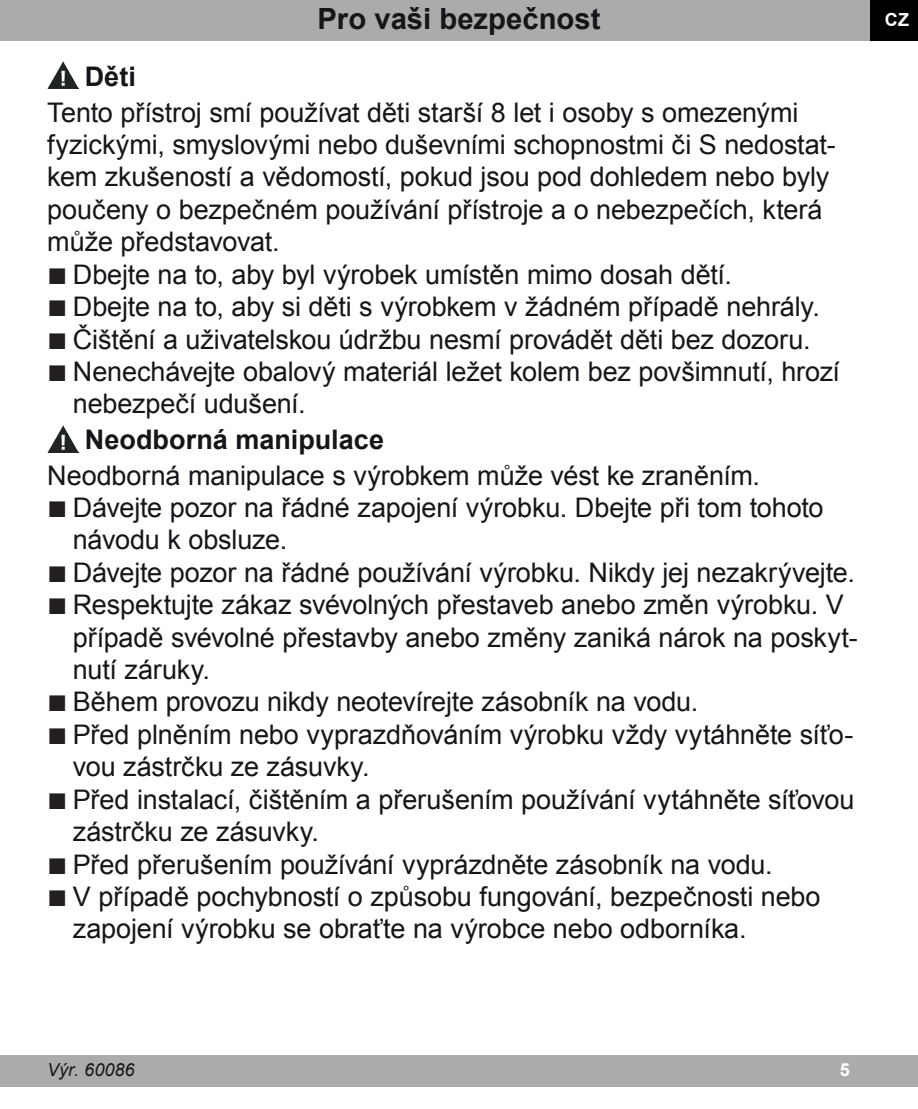
<style>
.page{position:relative;width:918px;height:1109px;background:#fff}
.page>*{position:absolute;margin:0;border:0;box-sizing:border-box;transform-origin:0 0}
.t1{font:700 29.25px "Arial";color:#17151a}
.t2{font:27px/32.4px "Arial";letter-spacing:-.005em;color:#17151a}
.t3{font:700 27px "Arial";color:#17151a}
.t4{font:italic 18px "Arial";color:#17151a}
.t5{font:700 18px "Arial";color:#fff}
.s1{font-size:33.75px;color:#231f20}
</style>
<div class="page">
<div style="left:0;top:0;width:917px;height:41px;background:#adaaab"></div>
<div style="left:870px;top:0;width:47px;height:41px;background:#000001"></div>
<div style="left:0;top:1055px;width:917px;height:32px;background:#adaaab"></div>
<img style="left:48px;top:425px;width:30px;height:27px">
<img style="left:48px;top:62px;width:30px;height:26px">
<p class="t1" style="left:317px;top:-1px;width:284px">Pro vaši bezpečnost</p>
<p class="t3" style="left:85px;top:59px;width:53px">Děti</p>
<p class="t2" style="left:47px;top:96px;width:789px">Tento přístroj smí používat děti starší 8 let i osoby s omezenými fyzickými, smyslovými nebo duševními schopnostmi či S nedostat&shy;kem zkušeností a vědomostí, pokud jsou pod dohledem nebo byly poučeny o bezpečném používání přístroje a o nebezpečích, která může představovat.</p>
<p class="t2" style="left:47px;top:258px;width:686px"><span class="s1">■</span> Dbejte na to, aby byl výrobek umístěn mimo dosah dětí.</p>
<p class="t2" style="left:47px;top:291px;width:773px"><span class="s1">■</span> Dbejte na to, aby si děti s výrobkem v žádném případě nehrály.</p>
<p class="t2" style="left:47px;top:323px;width:764px"><span class="s1">■</span> Čištění a uživatelskou údržbu nesmí provádět děti bez dozoru.</p>
<p class="t2" style="left:73px;top:355px;width:768px;text-indent:-26px"><span class="s1">■</span> Nenechávejte obalový materiál ležet kolem bez povšimnutí, hrozí nebezpečí udušení.</p>
<p class="t3" style="left:85px;top:421px;width:300px">Neodborná manipulace</p>
<p class="t2" style="left:47px;top:459px;width:714px">Neodborná manipulace s výrobkem může vést ke zraněním.</p>
<p class="t2" style="left:73px;top:491px;width:752px;text-indent:-26px"><span class="s1">■</span> Dávejte pozor na řádné zapojení výrobku. Dbejte při tom tohoto návodu k obsluze.</p>
<p class="t2" style="left:47px;top:556px;width:808px"><span class="s1">■</span> Dávejte pozor na řádné používání výrobku. Nikdy jej nezakrývejte.</p>
<p class="t2" style="left:73px;top:589px;width:786px;text-indent:-26px"><span class="s1">■</span> Respektujte zákaz svévolných přestaveb anebo změn výrobku. V případě svévolné přestavby anebo změny zaniká nárok na poskyt&shy;nutí záruky.</p>
<p class="t2" style="left:47px;top:686px;width:652px"><span class="s1">■</span> Během provozu nikdy neotevírejte zásobník na vodu.</p>
<p class="t2" style="left:73px;top:718px;width:781px;text-indent:-26px"><span class="s1">■</span> Před plněním nebo vyprazdňováním výrobku vždy vytáhněte síťo&shy;vou zástrčku ze zásuvky.</p>
<p class="t2" style="left:73px;top:783px;width:783px;text-indent:-26px"><span class="s1">■</span> Před instalací, čištěním a přerušením používání vytáhněte síťovou zástrčku ze zásuvky.</p>
<p class="t2" style="left:47px;top:848px;width:726px"><span class="s1">■</span> Před přerušením používání vyprázdněte zásobník na vodu.</p>
<p class="t2" style="left:73px;top:880px;width:749px;text-indent:-26px"><span class="s1">■</span> V případě pochybností o způsobu fungování, bezpečnosti nebo zapojení výrobku se obraťte na výrobce nebo odborníka.</p>
<p class="t5" style="left:884px;top:7px;width:25px">CZ</p>
<p class="t4" style="left:47px;top:1058px;width:89px">Výr. 60086</p>
<p class="t5" style="left:839px;top:1058px;width:12px">5</p>
</div>
